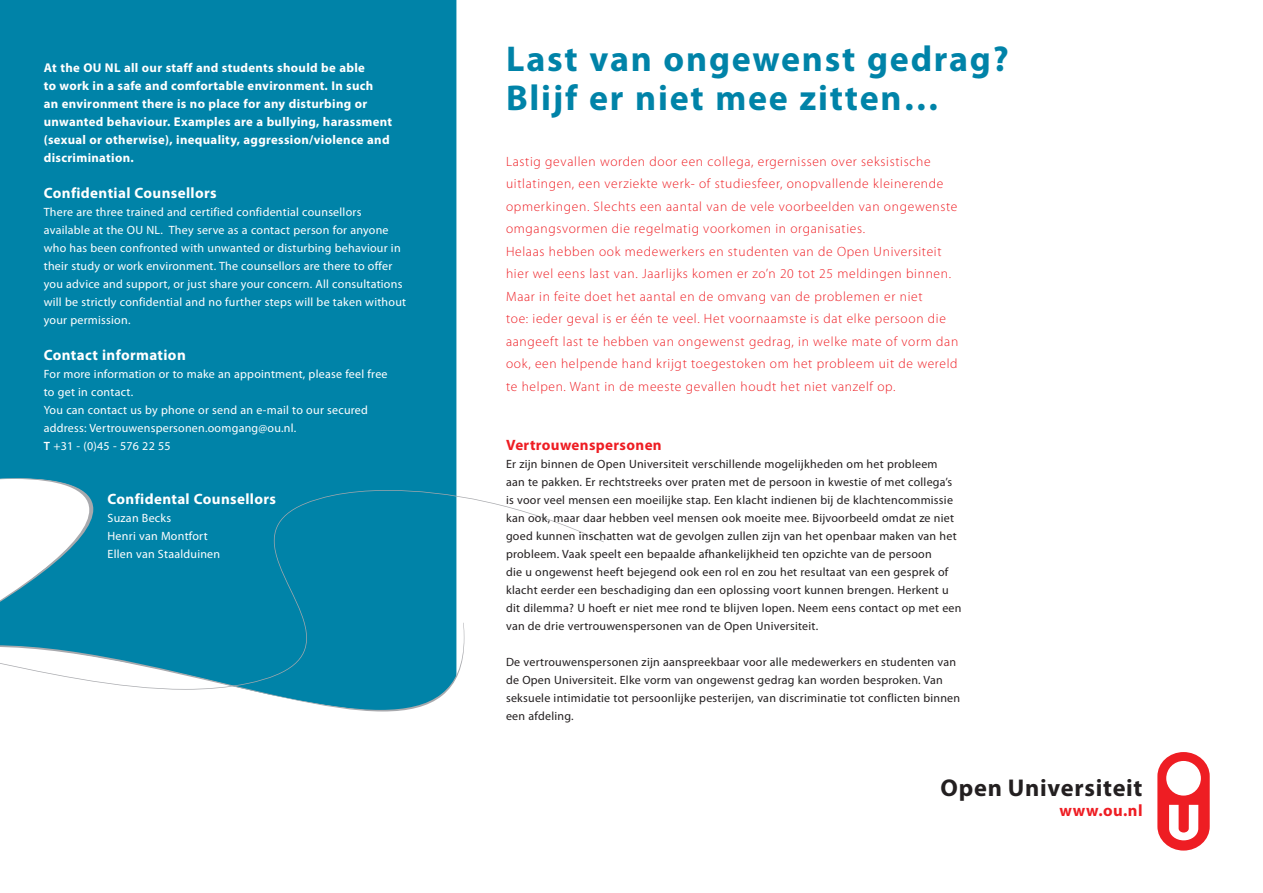
<style>
.page{position:relative;width:1263px;height:893px;background:#fff}
.page>*{position:absolute;margin:0;border:0;box-sizing:border-box;transform-origin:0 0}
.t1{font:700 36px/39px "Myriad Pro";letter-spacing:.05em;color:#0083a8}
.t2{font:700 24.3px "Myriad Pro";letter-spacing:.03em;color:#231f20}
.t3{font:700 16.5px "Myriad Pro";letter-spacing:.04em;color:#ee1d23}
.t4{font:700 15px "Myriad Pro";letter-spacing:.025em;color:#fff}
.t5{font:700 15px "Myriad Pro";letter-spacing:.025em;color:#ee1d23}
.t6{font:300 13.5px/22.5px "Myriad Pro";letter-spacing:.05em;color:#ee1d23}
.t7{font:700 12.75px/18px "Myriad Pro";letter-spacing:.025em;color:#fff}
.t8{font:12px/18px "Myriad Pro";letter-spacing:.02em;color:#231f20}
.t9{font:12px/18px "Myriad Pro";letter-spacing:.02em;color:#fff}
.s1{font-weight:600}
</style>
<div class="page">
<div style="left:0;top:0;width:456px;height:478px;background:#0083a8"></div>
<svg style="left:0;top:478px;width:457px;height:233px"></svg>
<svg style="left:0;top:490px;width:604px;height:200px;fill:#0083a8"></svg>
<svg style="left:1157px;top:752px;width:53px;height:98px"></svg>
<p class="t7" style="left:44px;top:59px;width:350px">At the OU NL all our staff and students should be able<br>to work in a safe and comfortable environment. In such<br>an environment there is no place for any disturbing or unwanted behaviour. Examples are a bullying, harassment (sexual or otherwise), inequality, aggression/violence and discrimination.</p>
<p class="t4" style="left:44px;top:185px;width:174px">Confidential Counsellors</p>
<p class="t9" style="left:44px;top:203px;width:364px">There are three trained and certified confidential counsellors available at the OU NL. They serve as a contact person for anyone who has been confronted with unwanted or disturbing behaviour in their study or work environment. The counsellors are there to offer you advice and support, or just share your concern. All consultations will be strictly confidential and no further steps will be taken without your permission.</p>
<p class="t4" style="left:44px;top:347px;width:143px">Contact information</p>
<p class="t9" style="left:44px;top:365px;width:345px">For more information or to make an appointment, please feel free to get in contact.<br>You can contact us by phone or send an e-mail to our secured address: Vertrouwenspersonen.oomgang@ou.nl.<br><span class="s1">T</span> +31 - (0)45 - 576 22 55</p>
<p class="t4" style="left:108px;top:491px;width:170px">Confidental Counsellors</p>
<p class="t9" style="left:108px;top:509px;width:114px">Suzan Becks<br>Henri van Montfort<br>Ellen van Staalduinen</p>
<h1 class="t1" style="left:506px;top:40px;width:504px">Last van ongewenst gedrag?<br>Blijf er niet mee zitten…</h1>
<p class="t6" style="left:506px;top:150px;width:454px">Lastig gevallen worden door een collega, ergernissen over seksistische uitlatingen, een verziekte werk- of studiesfeer, onopvallende kleinerende opmerkingen. Slechts een aantal van de vele voorbeelden van ongewenste omgangsvormen die regelmatig voorkomen in organisaties.<br>Helaas hebben ook medewerkers en studenten van de Open Universiteit hier wel eens last van. Jaarlijks komen er zo’n 20 tot 25 meldingen binnen.<br>Maar in feite doet het aantal en de omvang van de problemen er niet<br>toe: ieder geval is er één te veel. Het voornaamste is dat elke persoon die aangeeft last te hebben van ongewenst gedrag, in welke mate of vorm dan ook, een helpende hand krijgt toegestoken om het probleem uit de wereld te helpen. Want in de meeste gevallen houdt het niet vanzelf op.</p>
<p class="t5" style="left:506px;top:437px;width:157px">Vertrouwenspersonen</p>
<p class="t8" style="left:506px;top:455px;width:457px">Er zijn binnen de Open Universiteit verschillende mogelijkheden om het probleem<br>aan te pakken. Er rechtstreeks over praten met de persoon in kwestie of met collega’s is voor veel mensen een moeilijke stap. Een klacht indienen bij de klachtencommissie kan ook, maar daar hebben veel mensen ook moeite mee. Bijvoorbeeld omdat ze niet goed kunnen inschatten wat de gevolgen zullen zijn van het openbaar maken van het probleem. Vaak speelt een bepaalde afhankelijkheid ten opzichte van de persoon<br>die u ongewenst heeft bejegend ook een rol en zou het resultaat van een gesprek of klacht eerder een beschadiging dan een oplossing voort kunnen brengen. Herkent u dit dilemma? U hoeft er niet mee rond te blijven lopen. Neem eens contact op met een van de drie vertrouwenspersonen van de Open Universiteit.</p>
<p class="t8" style="left:506px;top:653px;width:456px">De vertrouwenspersonen zijn aanspreekbaar voor alle medewerkers en studenten van de Open Universiteit. Elke vorm van ongewenst gedrag kan worden besproken. Van seksuele intimidatie tot persoonlijke pesterijen, van discriminatie tot conflicten binnen een afdeling.</p>
<h2 class="t2" style="left:940px;top:772px;width:203px">Open Universiteit</h2>
<h3 class="t3" style="left:1059px;top:800px;width:85px">www.ou.nl</h3>
</div>
